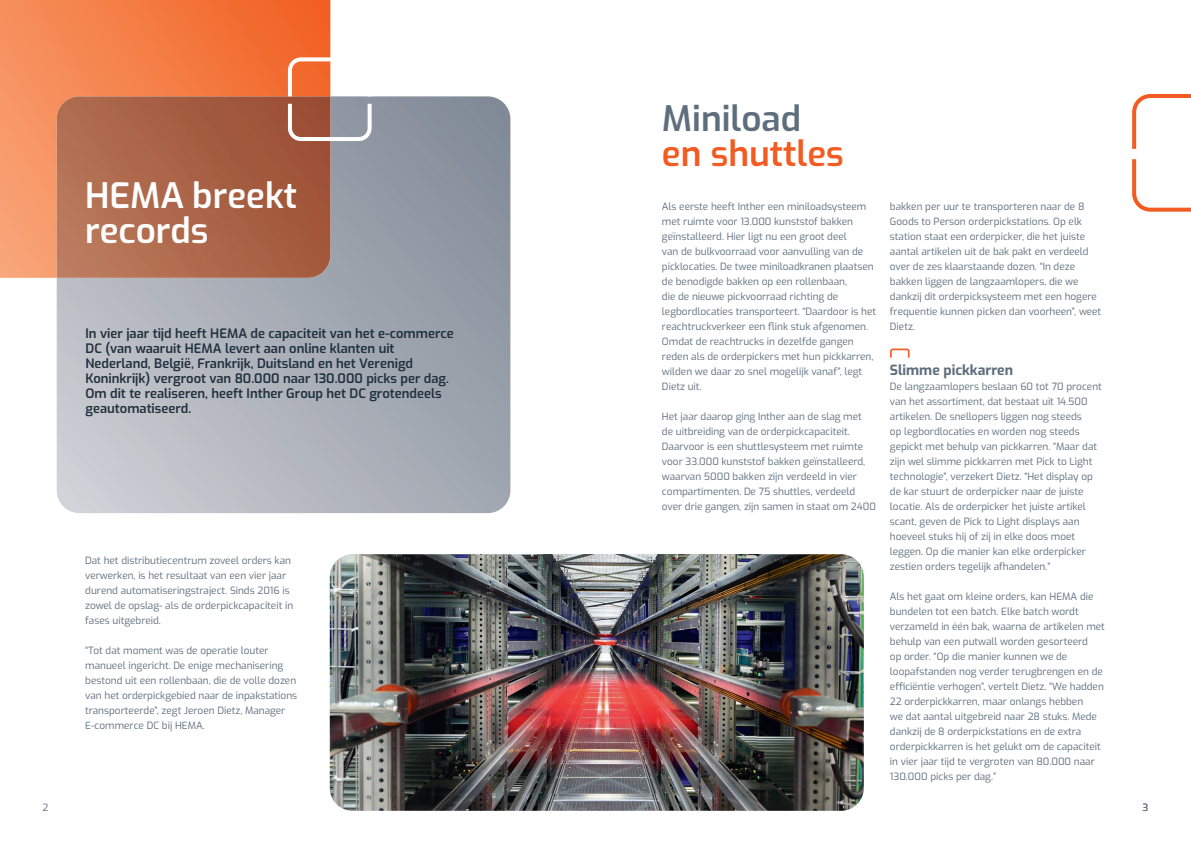
<style>
.page{position:relative;width:1191px;height:842px;background:#fff}
.page>*{position:absolute;margin:0;border:0;box-sizing:border-box;transform-origin:0 0}
.t1{font:600 35px/35px "Exo";color:#fff}
.t2{font:600 35px "Exo";color:#f25b21}
.t3{font:600 35px "Exo";color:#5e6e7d}
.t4{font:700 14px "Exo";color:#5e6e7d}
.t5{font:600 13px/15px "Exo";color:#1f303c}
.t6{font:10px/15px "Exo";color:#5e6e7d}
</style>
<div class="page">
<svg style="left:0;top:0;width:330px;height:278px;background:#f4844e"></svg>
<img style="left:57px;top:96px;width:273px;height:182px">
<svg style="left:286px;top:55px;width:87px;height:88px"></svg>
<svg style="left:1132px;top:94px;width:59px;height:118px"></svg>
<svg style="left:890px;top:348px;width:19px;height:10px"></svg>
<img style="left:330px;top:554px;width:534px;height:257px">
<img style="left:662px;top:780px;width:189px;height:1px">
<h1 class="t1" style="left:85px;top:176px;width:214px">HEMA breekt records</h1>
<p class="t5" style="left:86px;top:325px;width:370px">In vier jaar tijd heeft HEMA de capaciteit van het e-commerce DC (van waaruit HEMA levert aan online klanten uit Nederland, België, Frankrijk, Duitsland en het Verenigd Koninkrijk) vergroot van 80.000 naar 130.000 picks per dag.<br>Om dit te realiseren, heeft Inther Group het DC grotendeels geautomatiseerd.</p>
<p class="t6" style="left:43px;top:800px;width:7px">2</p>
<p class="t6" style="left:85px;top:553px;width:209px">Dat het distributiecentrum zoveel orders kan verwerken, is het resultaat van een vier jaar durend automatiseringstraject. Sinds 2016 is zowel de opslag- als de orderpickcapaciteit in fases uitgebreid.</p>
<p class="t6" style="left:85px;top:643px;width:213px">“Tot dat moment was de operatie louter manueel ingericht. De enige mechanisering bestond uit een rollenbaan, die de volle dozen van het orderpickgebied naar de inpakstations transporteerde”, zegt Jeroen Dietz, Manager E-commerce DC bij HEMA.</p>
<h1 class="t3" style="left:662px;top:92px;width:140px">Miniload</h1>
<h1 class="t2" style="left:662px;top:127px;width:183px">en shuttles</h1>
<p class="t6" style="left:662px;top:199px;width:216px">Als eerste heeft Inther een miniloadsysteem met ruimte voor 13.000 kunststof bakken geïnstalleerd. Hier ligt nu een groot deel<br>van de bulkvoorraad voor aanvulling van de picklocaties. De twee miniloadkranen plaatsen de benodigde bakken op een rollenbaan,<br>die de nieuwe pickvoorraad richting de legbordlocaties transporteert. “Daardoor is het reachtruckverkeer een flink stuk afgenomen.<br>Omdat de reachtrucks in dezelfde gangen reden als de orderpickers met hun pickkarren, wilden we daar zo snel mogelijk vanaf”, legt Dietz uit.</p>
<p class="t6" style="left:662px;top:409px;width:215px">Het jaar daarop ging Inther aan de slag met<br>de uitbreiding van de orderpickcapaciteit.<br>Daarvoor is een shuttlesysteem met ruimte voor 33.000 kunststof bakken geïnstalleerd, waarvan 5000 bakken zijn verdeeld in vier compartimenten. De 75 shuttles, verdeeld over drie gangen, zijn samen in staat om 2400</p>
<p class="t6" style="left:890px;top:199px;width:213px">bakken per uur te transporteren naar de 8<br>Goods to Person orderpickstations. Op elk station staat een orderpicker, die het juiste aantal artikelen uit de bak pakt en verdeeld over de zes klaarstaande dozen. “In deze bakken liggen de langzaamlopers, die we dankzij dit orderpicksysteem met een hogere frequentie kunnen picken dan voorheen”, weet Dietz.</p>
<h2 class="t4" style="left:890px;top:360px;width:125px">Slimme pickkarren</h2>
<p class="t6" style="left:890px;top:379px;width:213px">De langzaamlopers beslaan 60 tot 70 procent van het assortiment, dat bestaat uit 14.500 artikelen. De snellopers liggen nog steeds<br>op legbordlocaties en worden nog steeds gepickt met behulp van pickkarren. “Maar dat zijn wel slimme pickkarren met Pick to Light technologie”, verzekert Dietz. “Het display op de kar stuurt de orderpicker naar de juiste locatie. Als de orderpicker het juiste artikel scant, geven de Pick to Light displays aan hoeveel stuks hij of zij in elke doos moet leggen. Op die manier kan elke orderpicker zestien orders tegelijk afhandelen.”</p>
<p class="t6" style="left:890px;top:589px;width:216px">Als het gaat om kleine orders, kan HEMA die bundelen tot een batch. Elke batch wordt verzameld in één bak, waarna de artikelen met behulp van een putwall worden gesorteerd<br>op order. “Op die manier kunnen we de loopafstanden nog verder terugbrengen en de efficiëntie verhogen”, vertelt Dietz. “We hadden 22 orderpickkarren, maar onlangs hebben<br>we dat aantal uitgebreid naar 28 stuks. Mede dankzij de 8 orderpickstations en de extra orderpickkarren is het gelukt om de capaciteit in vier jaar tijd te vergroten van 80.000 naar 130.000 picks per dag.”</p>
<p class="t6" style="left:1142px;top:800px;width:7px">3</p>
</div>
